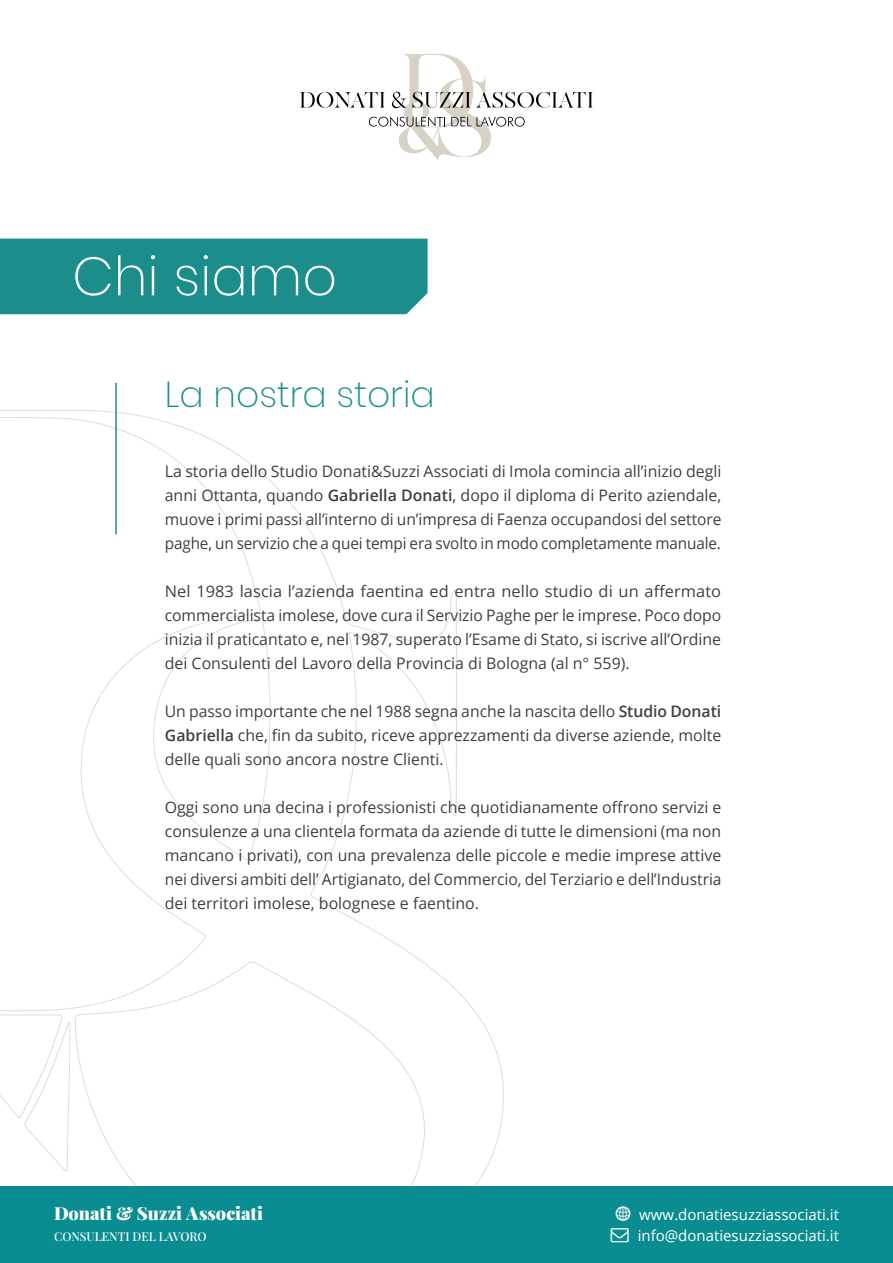
<style>
.page{position:relative;width:893px;height:1263px;background:#fff}
.page>*{position:absolute;margin:0;border:0;box-sizing:border-box;transform-origin:0 0}
.t1{font:200 54px "Poppins";color:#fff}
.t2{font:200 36px "Poppins";color:#1b8e8c}
.t3{font:900 18px "Playfair Display";color:#fff}
.t4{font:15.9px/24px "Open Sans";color:#3d4043;text-align:justify}
.t5{font:15px/21px "Open Sans";color:#fff}
.t6{font:500 12px "Playfair Display";color:#fff}
.s1{font-weight:600}
</style>
<div class="page">
<svg style="left:0;top:410px;width:503px;height:776px"></svg>
<div style="left:0;top:1186px;width:893px;height:77px;background:#0a8d91"></div>
<svg style="left:300px;top:54px;width:293px;height:106px"></svg>
<div style="left:0;top:239px;width:428px;height:75px;background:#1b8e8c"></div>
<hr style="left:115px;top:383px;width:2px;height:151px;background:#1b8e8c">
<h1 class="t1" style="left:72px;top:245px;width:266px">Chi siamo</h1>
<h2 class="t2" style="left:165px;top:373px;width:271px">La nostra storia</h2>
<p class="t4" style="left:165px;top:459px;width:558px">La storia dello Studio Donati&amp;Suzzi Associati di Imola comincia all’inizio degli anni Ottanta, quando <span class="s1">Gabriella Donati</span>, dopo il diploma di Perito aziendale, muove i primi passi all’interno di un’impresa di Faenza occupandosi del settore paghe, un servizio che a quei tempi era svolto in modo completamente manuale.</p>
<p class="t4" style="left:165px;top:579px;width:558px">Nel 1983 lascia l’azienda faentina ed entra nello studio di un affermato commercialista imolese, dove cura il Servizio Paghe per le imprese. Poco dopo inizia il praticantato e, nel 1987, superato l’Esame di Stato, si iscrive all’Ordine dei Consulenti del Lavoro della Provincia di Bologna (al n° 559).</p>
<p class="t4" style="left:165px;top:699px;width:558px">Un passo importante che nel 1988 segna anche la nascita dello <span class="s1">Studio Donati Gabriella</span> che, fin da subito, riceve apprezzamenti da diverse aziende, molte delle quali sono ancora nostre Clienti.</p>
<p class="t4" style="left:165px;top:795px;width:558px">Oggi sono una decina i professionisti che quotidianamente offrono servizi e consulenze a una clientela formata da aziende di tutte le dimensioni (ma non mancano i privati), con una prevalenza delle piccole e medie imprese attive nei diversi ambiti dell’ Artigianato, del Commercio, del Terziario e dell’Industria dei territori imolese, bolognese e faentino.</p>
<p class="t3" style="left:54px;top:1199px;width:211px">Donati &amp; Suzzi Associati</p>
<p class="t6" style="left:54px;top:1227px;width:154px">CONSULENTI DEL LAVORO</p>
<p class="t5" style="left:638px;top:1204px;width:203px">www.donatiesuzziassociati.it info@donatiesuzziassociati.it</p>
</div>
